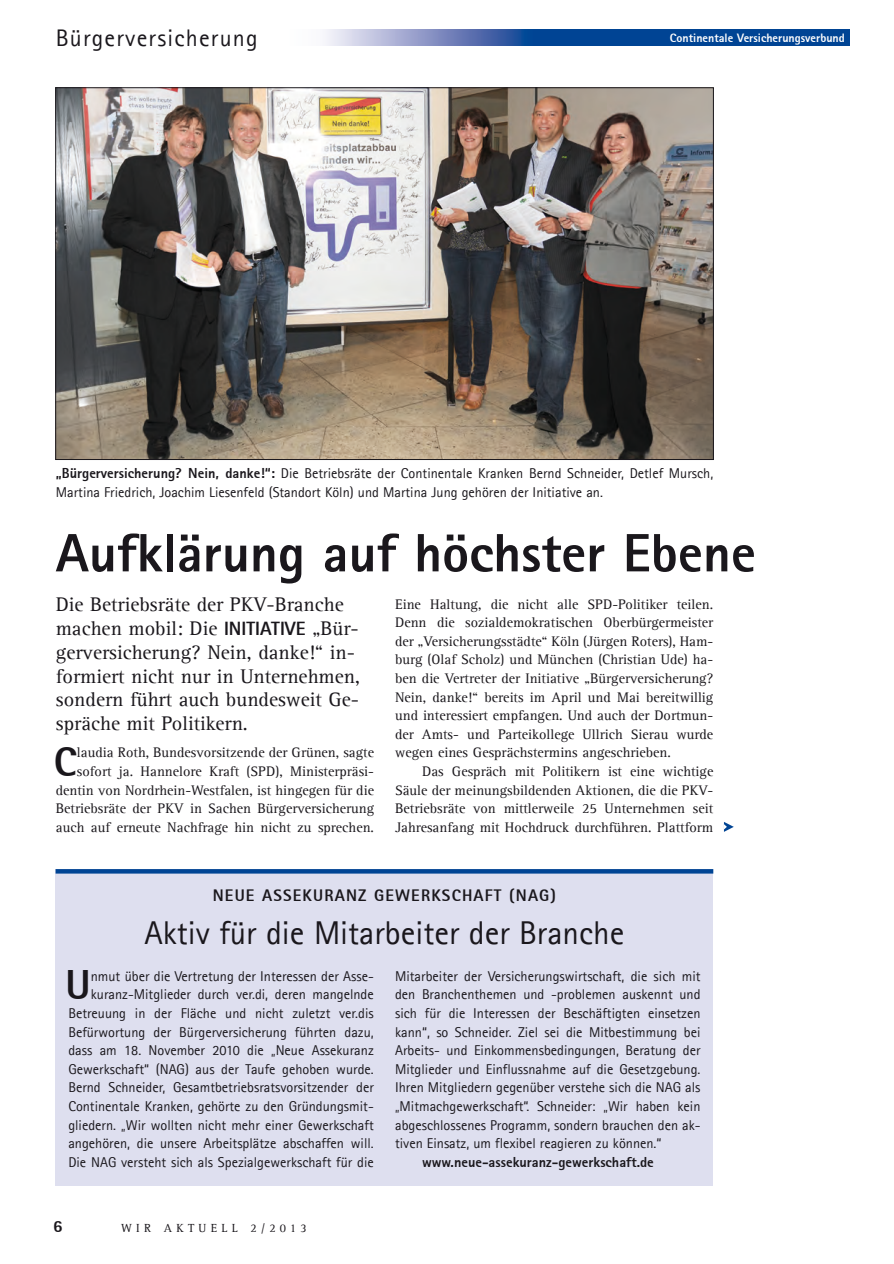
<style>
.page{position:relative;width:894px;height:1264px;background:#fff}
.page>*{position:absolute;margin:0;border:0;box-sizing:border-box;transform-origin:0 0}
.Titel_Seitenaufmache{font:800 54px "Agfa Rotis Sans Serif";color:#1a171c}
.Fliesstext_mit_Initi{font:800 41.25px "Agfa Rotis Sans Serif";color:#1a171c}
.Fliesstext_Sub_Initi{font:800 41.25px "Agfa Rotis Sans Serif";color:#1a171c}
.Titel_Subtext_22pt{font:33px "Agfa Rotis Sans Serif";color:#1a171c}
.t1{font:24px "Agfa Rotis Sans Serif";letter-spacing:.05em;color:#1a171c}
.Vorspann{font:20.25px/23.7px "Agfa Rotis Serif";color:#1a171c}
.t2{font:800 17.1px "Agfa Rotis Sans Serif";color:#1a171c}
.Titel_Subtext_Dachze{font:800 16.5px "Agfa Rotis Sans Serif";letter-spacing:.07em;color:#1a171c}
.Fliesstext_Sub_Initi-2{font:14.25px/18.6px "Agfa Rotis Sans Serif";color:#1a171c;text-align:right}
.Fliesstext_mit_Initi-2{font:14.25px/18.6px "Agfa Rotis Serif";color:#1a171c;text-align:right}
.BU{font:14.25px/18.6px "Agfa Rotis Sans Serif";color:#1a171c}
.Fliesstext{font:14.25px/18.6px "Agfa Rotis Serif";color:#1a171c;text-align:justify}
.Fliesstext-2{font:800 14.25px "Agfa Rotis Sans Serif";color:#1a171c}
.t3{font:800 12px "Agfa Rotis Sans Serif";color:#fff}
.t4{font:12px "Agfa Rotis Serif";letter-spacing:.36em;color:#1a171c}
.s1{font-weight:800}
.s2{font-family:"Agfa Rotis Sans Serif";font-weight:800;font-size:18.9px}
</style>
<div class="page">
<div style="left:531px;top:29px;width:318px;height:17px;background:#004494"></div>
<svg style="left:326px;top:29px;width:205px;height:17px;background:#8696c5"></svg>
<img style="left:57px;top:89px;width:654px;height:368px">
<div style="left:56px;top:869px;width:657px;height:316px;background:#dedfef"></div>
<svg style="left:56px;top:869px;width:657px;height:4px;background:#054796"></svg>
<svg style="left:723px;top:822px;width:10px;height:9px"></svg>
<p class="t1" style="left:56px;top:23px;width:203px">Bürgerversicherung</p>
<p class="t3" style="left:669px;top:30px;width:176px">Continentale Versicherungsverbund</p>
<p class="BU" style="left:56px;top:464px;width:659px"><span class="s1">„Bürgerversicherung? Nein, danke!“:</span> Die Betriebsräte der Continentale Kranken Bernd Schneider, Detlef Mursch,<br>Martina Friedrich, Joachim Liesenfeld (Standort Köln) und Martina Jung gehören der Initiative an.</p>
<p class="Titel_Seitenaufmache" style="left:56px;top:518px;width:701px">Aufklärung auf höchster Ebene</p>
<p class="Vorspann" style="left:56px;top:593px;width:305px">Die Betriebsräte der PKV-Branche machen mobil: Die <span class="s2">INITIATIVE</span> „Bür&shy;gerversicherung? Nein, danke!“ in&shy;formiert nicht nur in Unternehmen, sondern führt auch bundesweit Ge&shy;spräche mit Politikern.</p>
<p class="Fliesstext_mit_Initi" style="left:54px;top:735px;width:24px">C</p>
<p class="Fliesstext_mit_Initi-2" style="left:395px;top:594px;width:320px;text-align:justify">Eine Haltung, die nicht alle SPD-Politiker teilen.<br>Denn die sozialdemokratischen Oberbürgermeister der „Versicherungsstädte“ Köln (Jürgen Roters), Ham&shy;burg (Olaf Scholz) und München (Christian Ude) ha&shy;ben die Vertreter der Initiative „Bürgerversicherung?<br>Nein, danke!“ bereits im April und Mai bereitwillig und interessiert empfangen. Und auch der Dortmun&shy;der Amts- und Parteikollege Ullrich Sierau wurde wegen eines Gesprächstermins angeschrieben.</p>
<p class="Fliesstext" style="left:395px;top:762px;width:320px;text-indent:27px">Das Gespräch mit Politikern ist eine wichtige Säule der meinungsbildenden Aktionen, die die PKV-Betriebsräte von mittlerweile 25 Unternehmen seit Jahresanfang mit Hochdruck durchführen. Plattform</p>
<p class="Fliesstext_mit_Initi-2" style="left:56px;top:743px;width:320px">laudia Roth, Bundesvorsitzende der Grünen, sagte sofort ja. Hannelore Kraft (SPD), Ministerpräsi&shy;dentin von Nordrhein-Westfalen, ist hingegen für die Betriebsräte der PKV in Sachen Bürgerversicherung auch auf erneute Nachfrage hin nicht zu sprechen.</p>
<p class="Titel_Subtext_Dachze" style="left:213px;top:884px;width:345px">NEUE ASSEKURANZ GEWERKSCHAFT (NAG)</p>
<p class="Titel_Subtext_22pt" style="left:144px;top:912px;width:481px">Aktiv für die Mitarbeiter der Branche</p>
<p class="Fliesstext_Sub_Initi-2" style="left:68px;top:966px;width:307px">nmut über die Vertretung der Interessen der Asse&shy;kuranz-Mitglieder durch ver.di, deren mangelnde Betreuung in der Fläche und nicht zuletzt ver.dis Befürwortung der Bürgerversicherung führten dazu, dass am 18. November 2010 die „Neue Assekuranz Gewerkschaft“ (NAG) aus der Taufe gehoben wurde.<br>Bernd Schneider, Gesamtbetriebsratsvorsitzender der Continentale Kranken, gehörte zu den Gründungsmit&shy;gliedern. „Wir wollten nicht mehr einer Gewerkschaft angehören, die unsere Arbeitsplätze abschaffen will.<br>Die NAG versteht sich als Spezialgewerkschaft für die</p>
<p class="Fliesstext_Sub_Initi-2" style="left:395px;top:966px;width:307px;text-align:justify">Mitarbeiter der Versicherungswirtschaft, die sich mit den Branchenthemen und -problemen auskennt und sich für die Interessen der Beschäftigten einsetzen kann“, so Schneider. Ziel sei die Mitbestimmung bei Arbeits- und Einkommensbedingungen, Beratung der Mitglieder und Einflussnahme auf die Gesetzgebung.<br>Ihren Mitgliedern gegenüber verstehe sich die NAG als „Mitmachgewerkschaft“. Schneider: „Wir haben kein abgeschlossenes Programm, sondern brauchen den ak&shy;tiven Einsatz, um flexibel reagieren zu können.“</p>
<p class="Fliesstext_Sub_Initi" style="left:66px;top:959px;width:27px">U</p>
<p class="Fliesstext-2" style="left:422px;top:1152px;width:233px">www.neue-assekuranz-gewerkschaft.de</p>
<p class="t2" style="left:53px;top:1214px;width:11px">6</p>
<p class="t4" style="left:121px;top:1220px;width:187px">WIR AKTUELL 2/2013</p>
</div>
